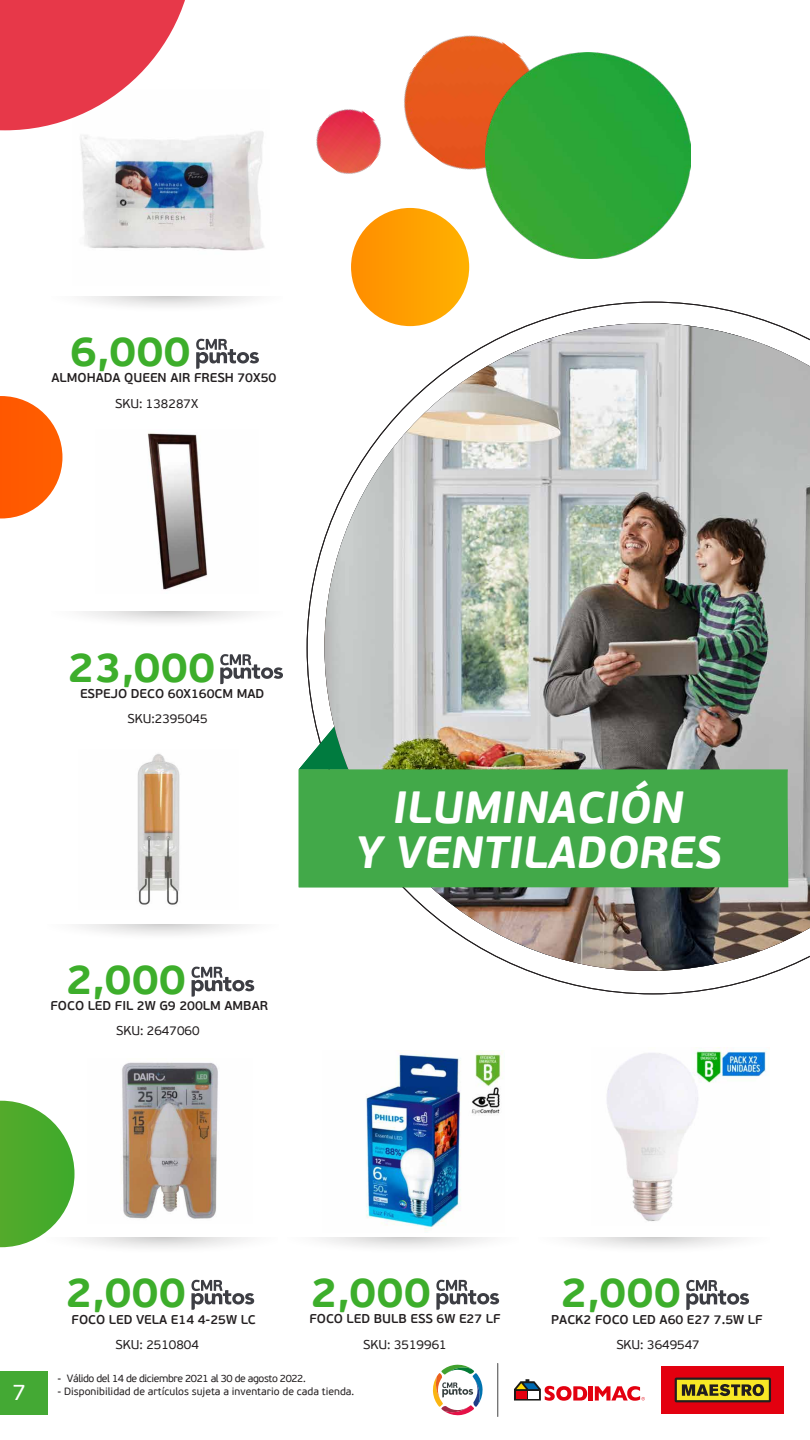
<style>
.page{position:relative;width:810px;height:1440px;background:#fff}
.page>*{position:absolute;margin:0;border:0;box-sizing:border-box;transform-origin:0 0}
.t1{font:italic 700 45px/45px "PF Beau Sans Pro";color:#fff;text-align:center}
.t2{font:700 41.78px "PF Beau Sans Pro";color:#3dae2b}
.t3{font:22.5px "PF Beau Sans Pro";color:#fff}
.t4{font:600 12.75px "PF Beau Sans Pro";color:#231f20}
.t5{font:12.75px "PF Beau Sans Pro";color:#231f20}
.t6{font:10.5px "PF Beau Sans Pro";color:#231f20}
.t7{font:10.5px "PF Beau Sans Pro";letter-spacing:-.04em;color:#231f20}
</style>
<div class="page">
<div style="left:0;top:1371px;width:48px;height:43px;background:#44a934"></div>
<img style="left:404px;top:35px;width:113px;height:135px">
<img style="left:316px;top:109px;width:65px;height:65px">
<img style="left:485px;top:53px;width:206px;height:205px">
<div style="left:661px;top:1366px;width:123px;height:48px;background:#e3000f"></div>
<svg style="left:196px;top:339px;width:63px;height:30px"></svg>
<svg style="left:83px;top:296px;width:171px;height:11px"></svg>
<img style="left:80px;top:131px;width:185px;height:120px">
<img style="left:148px;top:433px;width:60px;height:157px">
<svg style="left:82px;top:611px;width:171px;height:11px"></svg>
<svg style="left:220px;top:654px;width:63px;height:30px"></svg>
<svg style="left:192px;top:967px;width:62px;height:30px"></svg>
<img style="left:137px;top:754px;width:43px;height:151px">
<svg style="left:78px;top:924px;width:171px;height:11px"></svg>
<svg style="left:191px;top:1280px;width:63px;height:30px"></svg>
<img style="left:122px;top:1062px;width:96px;height:157px">
<svg style="left:77px;top:1237px;width:172px;height:11px"></svg>
<svg style="left:436px;top:1280px;width:63px;height:30px"></svg>
<img style="left:366px;top:1051px;width:137px;height:182px">
<svg style="left:318px;top:1237px;width:171px;height:11px"></svg>
<svg style="left:686px;top:1280px;width:63px;height:30px"></svg>
<img style="left:607px;top:1050px;width:159px;height:172px">
<svg style="left:569px;top:1237px;width:171px;height:11px"></svg>
<svg style="left:0;top:396px;width:62px;height:122px"></svg>
<svg style="left:0;top:1101px;width:75px;height:146px"></svg>
<svg style="left:0;top:0;width:185px;height:130px"></svg>
<svg style="left:432px;top:1363px;width:339px;height:54px"></svg>
<div style="left:351px;top:208px;width:118px;height:118px;background:linear-gradient(to right,#ff8e02,#ffb100);border-radius:59px"></div>
<svg style="left:307px;top:302px;width:472px;height:692px"></svg>
<svg style="left:299px;top:725px;width:25px;height:44px"></svg>
<img style="left:324px;top:323px;width:486px;height:648px">
<div style="left:299px;top:769px;width:489px;height:118px;background:#42a949"></div>
<h2 class="t2" style="left:70px;top:326px;width:122px">6,000</h2>
<p class="t4" style="left:51px;top:370px;width:226px">ALMOHADA QUEEN AIR FRESH 70X50</p>
<p class="t5" style="left:115px;top:396px;width:85px">SKU: 138287X</p>
<h2 class="t2" style="left:67px;top:641px;width:150px">23,000</h2>
<p class="t4" style="left:80px;top:686px;width:186px">ESPEJO DECO 60X160CM MAD</p>
<p class="t5" style="left:128px;top:711px;width:82px">SKU:2395045</p>
<h2 class="t2" style="left:65px;top:954px;width:122px">2,000</h2>
<p class="t4" style="left:50px;top:998px;width:219px">FOCO LED FIL 2W G9 200LM AMBAR</p>
<p class="t5" style="left:116px;top:1024px;width:85px">SKU: 2647060</p>
<h1 class="t1" style="left:355px;top:786px;width:367px">ILUMINACIÓN<br>Y VENTILADORES</h1>
<h2 class="t2" style="left:65px;top:1267px;width:122px">2,000</h2>
<p class="t4" style="left:72px;top:1312px;width:186px">FOCO LED VELA E14 4-25W LC</p>
<p class="t5" style="left:116px;top:1337px;width:85px">SKU: 2510804</p>
<h2 class="t2" style="left:310px;top:1267px;width:122px">2,000</h2>
<p class="t4" style="left:309px;top:1311px;width:193px">FOCO LED BULB ESS 6W E27 LF</p>
<p class="t5" style="left:363px;top:1337px;width:85px">SKU: 3519961</p>
<h2 class="t2" style="left:560px;top:1267px;width:122px">2,000</h2>
<p class="t4" style="left:551px;top:1312px;width:213px">PACK2 FOCO LED A60 E27 7.5W LF</p>
<p class="t5" style="left:616px;top:1337px;width:85px">SKU: 3649547</p>
<p class="t7" style="left:58px;top:1372px;width:250px">- Válido del 14 de diciembre 2021 al 30 de agosto 2022.</p>
<h3 class="t3" style="left:13px;top:1380px;width:15px">7</h3>
<p class="t6" style="left:58px;top:1385px;width:298px">- Disponibilidad de artículos sujeta a inventario de cada tienda.</p>
</div>
